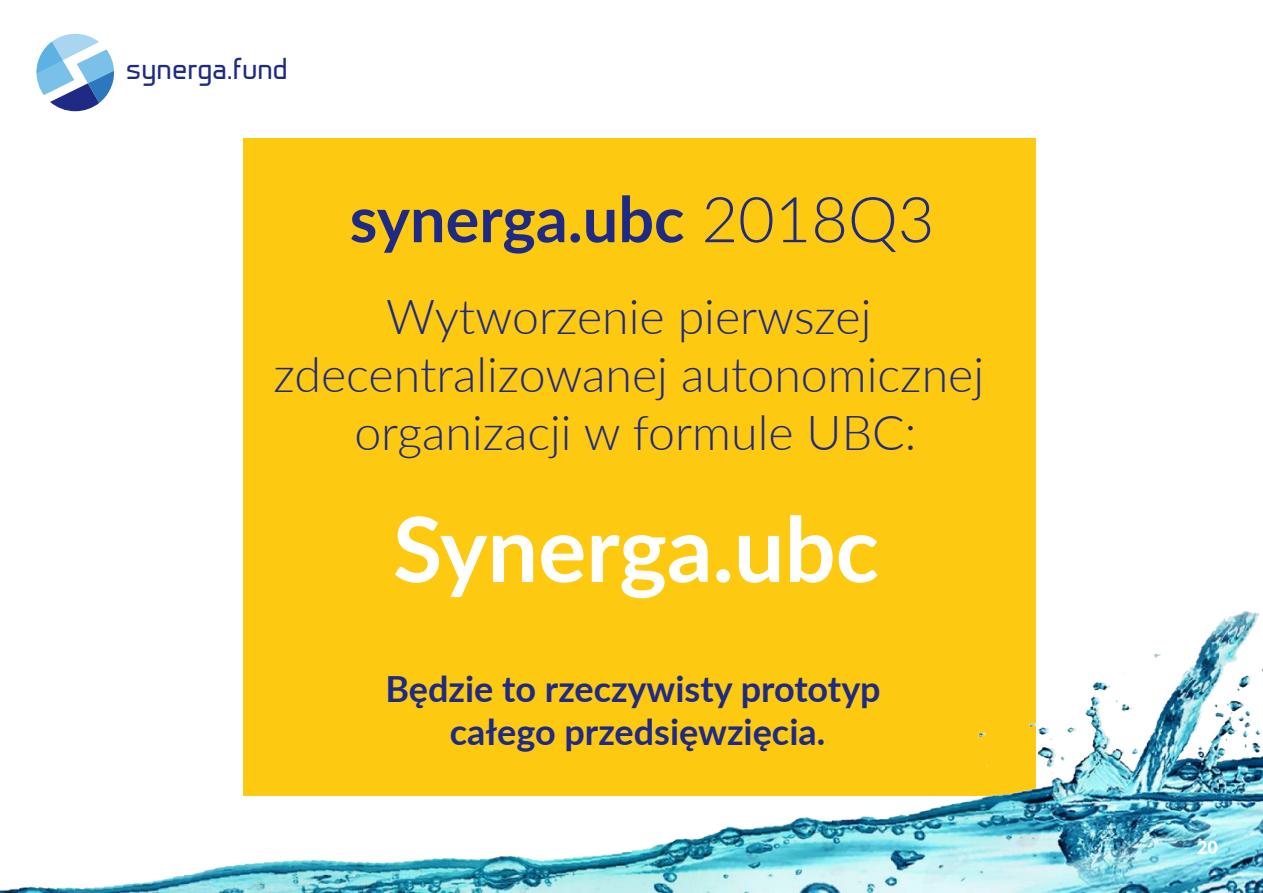
<style>
.page{position:relative;width:1263px;height:893px;background:#fff}
.page>*{position:absolute;margin:0;border:0;box-sizing:border-box;transform-origin:0 0}
.t1{font:700 90px "Lato";color:#fff}
.t2{font:700 63.15px "Lato";color:#1e2a84}
.t3{font:300 48.3px/57.9px "Lato";color:#1e2a84;text-align:center}
.t4{font:700 36px/43.2px "Lato";color:#1e2a84;text-align:center}
.t5{font:28.2px "Prime";color:#1e2a84}
.t6{font:900 18px "Lato";color:#fff}
.s1{font-weight:300}
</style>
<div class="page">
<div style="left:243px;top:138px;width:792px;height:657px;background:#fec911"></div>
<svg style="left:37px;top:34px;width:77px;height:77px"></svg>
<img style="left:0;top:611px;width:1263px;height:281px">
<p class="t5" style="left:126px;top:51px;width:163px">synerga.fund</p>
<h2 class="t2" style="left:350px;top:173px;width:586px">synerga.ubc <span class="s1">2018Q3</span></h2>
<p class="t3" style="left:274px;top:286px;width:712px">Wytworzenie pierwszej zdecentralizowanej autonomicznej organizacji w formule UBC:</p>
<h1 class="t1" style="left:393px;top:483px;width:488px">Synerga.ubc</h1>
<p class="t4" style="left:385px;top:666px;width:497px">Będzie to rzeczywisty prototyp całego przedsięwzięcia.</p>
<p class="t6" style="left:1197px;top:833px;width:22px">20</p>
</div>
